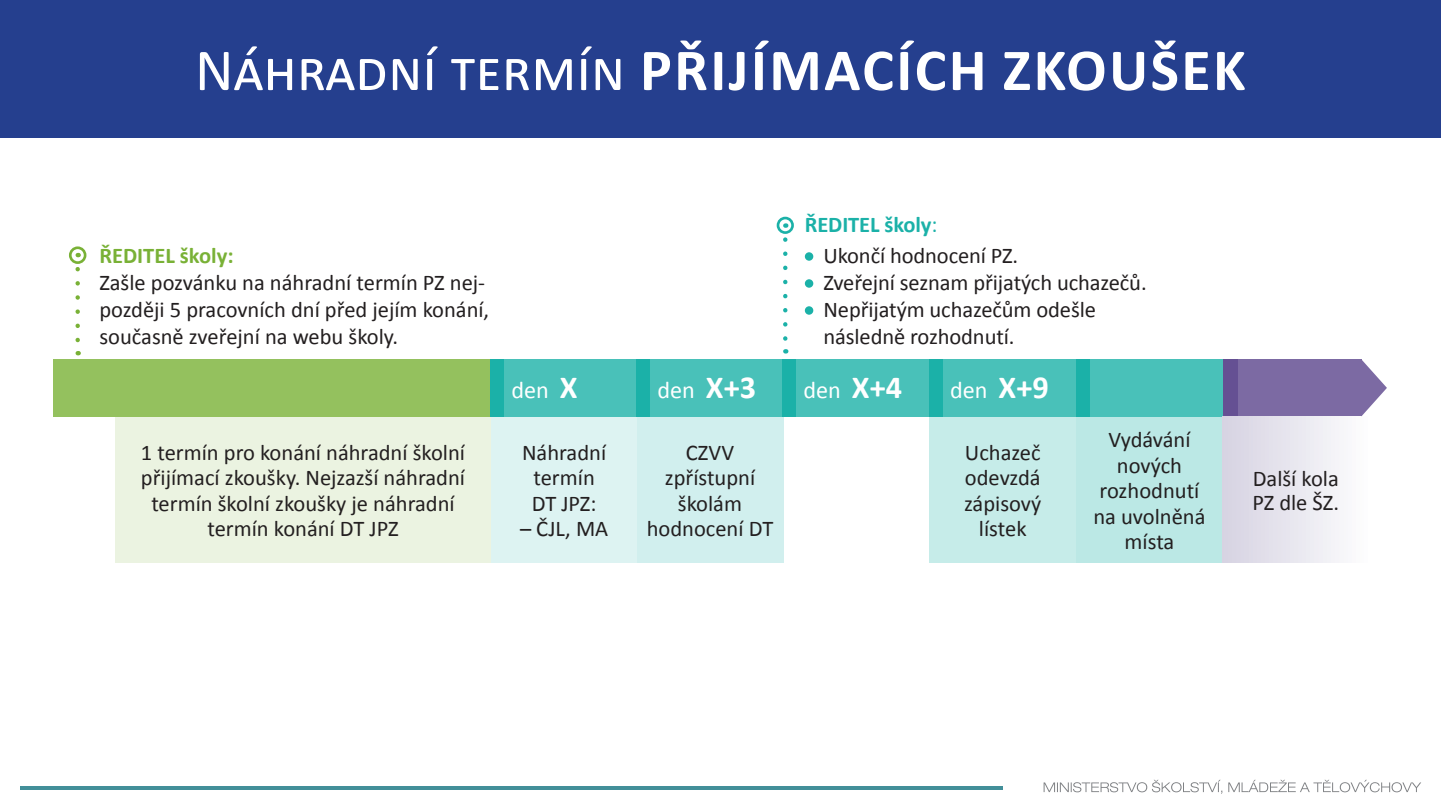
<style>
.page{position:relative;width:1441px;height:810px;background:#fff}
.page>*{position:absolute;margin:0;border:0;box-sizing:border-box;transform-origin:0 0}
.t1{font:700 60px "Calibri";letter-spacing:.04em;color:#fff}
.t2{font:24.15px "Calibri";color:#fff}
.t3{font:22.5px/25.5px "Calibri";letter-spacing:-.005em;color:#231f20;text-align:center}
.t4{font:700 22.5px "Calibri";color:#79b136}
.t5{font:700 22.5px "Calibri";letter-spacing:-.005em;color:#1bb1a8}
.s1{font-weight:400}
.s2{font-weight:700;font-size:32.25px}
</style>
<div class="page">
<svg style="left:75px;top:269px;width:5px;height:86px"></svg>
<div style="left:0;top:0;width:1440px;height:137px;background:#253f8e"></div>
<hr style="left:20px;top:786px;width:982px;height:3px;background:#428f99">
<svg style="left:1043px;top:780px;width:377px;height:14px"></svg>
<div style="left:69px;top:246px;width:17px;height:18px;border:3px solid #79b136;border-radius:50%"></div>
<div style="left:115px;top:416px;width:375px;height:147px;background:#ebf3e1"></div>
<div style="left:490px;top:416px;width:147px;height:147px;background:#ddf3f2"></div>
<div style="left:636px;top:416px;width:147px;height:147px;background:#d1efee"></div>
<div style="left:929px;top:416px;width:146px;height:147px;background:#c6ece9"></div>
<div style="left:1075px;top:416px;width:147px;height:147px;background:#bbe8e5"></div>
<div style="left:53px;top:359px;width:444px;height:58px;background:#94c15e"></div>
<div style="left:495px;top:359px;width:727px;height:57px;background:#49c1b9"></div>
<div style="left:1223px;top:359px;width:137px;height:58px;background:#7c6aa3"></div>
<div style="left:1222px;top:359px;width:15px;height:58px;background:#655093"></div>
<div style="left:490px;top:359px;width:13px;height:58px;background:#1bb1a8"></div>
<div style="left:636px;top:359px;width:13px;height:58px;background:#1bb1a8"></div>
<div style="left:782px;top:359px;width:13px;height:58px;background:#1bb1a8"></div>
<div style="left:929px;top:359px;width:13px;height:58px;background:#1bb1a8"></div>
<div style="left:1075px;top:359px;width:13px;height:58px;background:#1bb1a8"></div>
<div style="left:1222px;top:416px;width:146px;height:147px;background:linear-gradient(to right,#d6d2e2,#fdfdfe)"></div>
<svg style="left:1360px;top:359px;width:26px;height:57px"></svg>
<svg style="left:804px;top:252px;width:9px;height:9px"></svg>
<svg style="left:804px;top:279px;width:9px;height:9px"></svg>
<svg style="left:804px;top:306px;width:9px;height:9px"></svg>
<svg style="left:783px;top:240px;width:4px;height:114px"></svg>
<div style="left:776px;top:217px;width:17px;height:17px;border:3px solid #1bb1a8;border-radius:50%"></div>
<p class="t1" style="left:195px;top:32px;width:1052px"><span class="s1">Náhradní termín</span> PŘIJÍMACÍCH ZKOUŠEK</p>
<p class="t4" style="left:99px;top:241px;width:136px">ŘEDITEL školy:</p>
<p class="t3" style="left:99px;top:269px;width:391px;line-height:27px;text-align:left">Zašle pozvánku na náhradní termín PZ nej&shy;později 5 pracovních dní před jejím konání, současně zveřejní na webu školy.</p>
<p class="t5" style="left:804px;top:210px;width:134px">ŘEDITEL školy<span class="s1">:</span></p>
<p class="t3" style="left:823px;top:243px;width:196px">Ukončí hodnocení PZ.</p>
<p class="t3" style="left:823px;top:270px;width:324px">Zveřejní seznam přijatých uchazečů.</p>
<p class="t3" style="left:823px;top:296px;width:274px;line-height:27px;text-align:left">Nepřijatým uchazečům odešle následně rozhodnutí.</p>
<p class="t2" style="left:511px;top:375px;width:68px">den <span class="s2">X</span></p>
<p class="t2" style="left:657px;top:375px;width:100px">den <span class="s2">X+3</span></p>
<p class="t2" style="left:803px;top:375px;width:100px">den <span class="s2">X+4</span></p>
<p class="t2" style="left:950px;top:375px;width:100px">den <span class="s2">X+9</span></p>
<p class="t3" style="left:141px;top:440px;width:326px">1 termín pro konání náhradní školní přijímací zkoušky. Nejzazší náhradní termín školní zkoušky je náhradní termín konání DT JPZ</p>
<p class="t3" style="left:522px;top:440px;width:86px">Náhradní termín<br>DT JPZ:</p>
<p class="t3" style="left:520px;top:516px;width:90px">– ČJL, MA</p>
<p class="t3" style="left:646px;top:440px;width:128px">CZVV zpřístupní školám hodnocení DT</p>
<p class="t3" style="left:963px;top:440px;width:79px">Uchazeč odevzdá zápisový lístek</p>
<p class="t3" style="left:1093px;top:427px;width:114px">Vydávání nových rozhodnutí na uvolněná místa</p>
<p class="t3" style="left:1252px;top:467px;width:88px;line-height:24px;text-align:left">Další kola<br>PZ dle ŠZ.</p>
</div>
